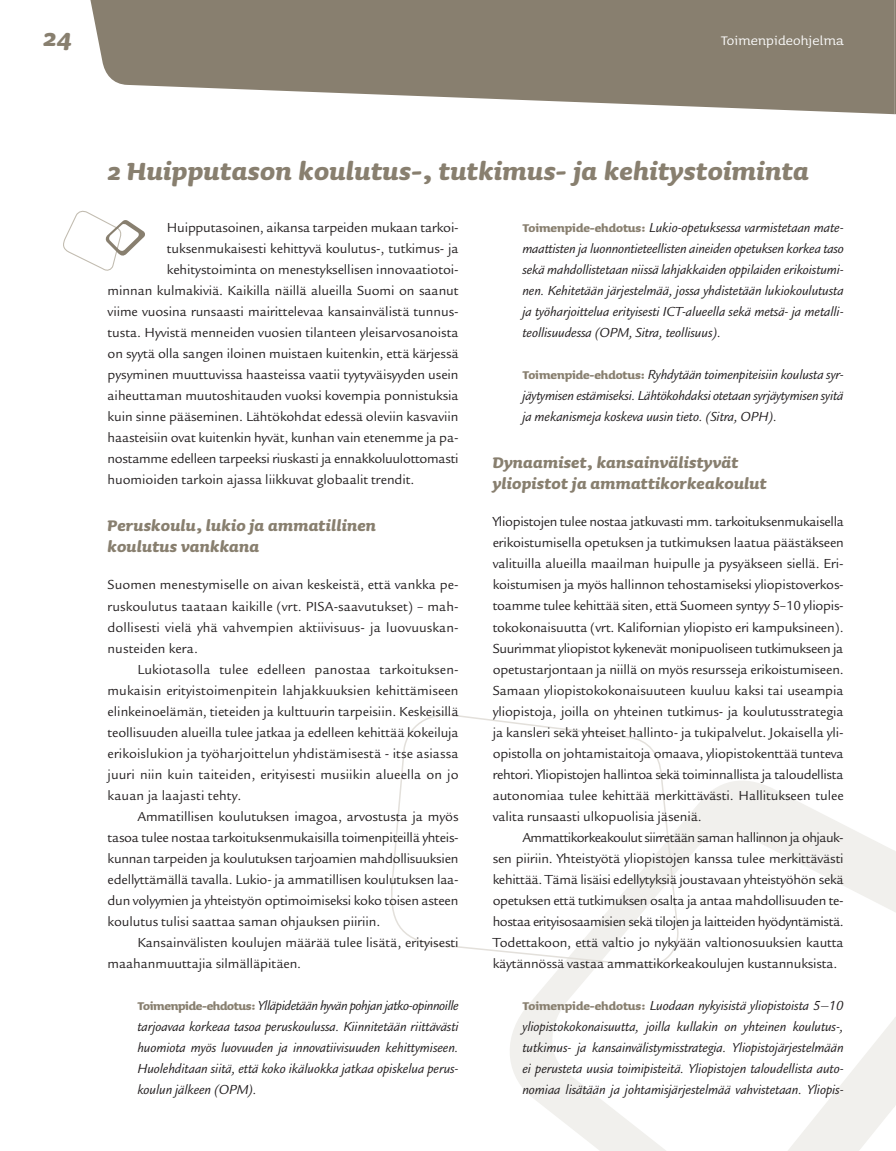
<style>
.page{position:relative;width:896px;height:1151px;background:#fff}
.page>*{position:absolute;margin:0;border:0;box-sizing:border-box;transform-origin:0 0}
.t1{font:italic 700 31.5px "Sauna";letter-spacing:.01em;color:#887f6f}
.t2{font:italic 700 19.5px/21px "Sauna";letter-spacing:.01em;color:#887f6f}
.t3{font:16.5px "Sauna";letter-spacing:.005em;color:#fff}
.t4{font:14.25px/21px "Legacy Sans";letter-spacing:-.005em;color:#231f20;text-align:justify}
.t5{font:italic 14.25px/21px "Legacy Sans";letter-spacing:-.005em;color:#231f20;text-align:justify}
.s1{font-family:"Sauna";font-weight:700;font-style:normal;color:#887f6f}
</style>
<div class="page">
<svg style="left:90px;top:0;width:803px;height:115px;background:#999284"></svg>
<svg style="left:510px;top:781px;width:383px;height:370px"></svg>
<svg style="left:391px;top:714px;width:335px;height:335px"></svg>
<svg style="left:63px;top:210px;width:82px;height:61px"></svg>
<svg style="left:893px;top:0;width:3px;height:115px"></svg>
<svg style="left:893px;top:850px;width:3px;height:258px"></svg>
<h1 class="t1" style="left:43px;top:20px;width:30px">24</h1>
<p class="t3" style="left:720px;top:32px;width:124px">Toimenpideohjelma</p>
<h1 class="t1" style="left:108px;top:154px;width:702px">2 Huipputason koulutus-, tutkimus- ja kehitystoiminta</h1>
<p class="t5" style="left:522px;top:218px;width:323px"><span class="s1">Toimenpide-ehdotus:</span> Lukio-opetuksessa varmistetaan mate&shy;maattisten ja luonnontieteellisten aineiden opetuksen korkea taso sekä mahdollistetaan niissä lahjakkaiden oppilaiden erikoistumi&shy;nen. Kehitetään järjestelmää, jossa yhdistetään lukiokoulutusta ja työharjoittelua erityisesti ICT-alueella sekä metsä- ja metalli&shy;teollisuudessa (OPM, Sitra, teollisuus).</p>
<p class="t5" style="left:522px;top:365px;width:323px"><span class="s1">Toimenpide-ehdotus:</span> Ryhdytään toimenpiteisiin koulusta syr&shy;jäytymisen estämiseksi. Lähtökohdaksi otetaan syrjäytymisen syitä ja mekanismeja koskeva uusin tieto. (Sitra, OPH).</p>
<h2 class="t2" style="left:492px;top:452px;width:275px">Dynaamiset, kansainvälistyvät yliopistot ja ammattikorkeakoulut</h2>
<p class="t4" style="left:492px;top:511px;width:353px">Yliopistojen tulee nostaa jatkuvasti mm. tarkoituksenmukaisella erikoistumisella opetuksen ja tutkimuksen laatua päästäkseen valituilla alueilla maailman huipulle ja pysyäkseen siellä. Eri&shy;koistumisen ja myös hallinnon tehostamiseksi yliopistoverkos&shy;toamme tulee kehittää siten, että Suomeen syntyy 5–10 yliopis&shy;tokokonaisuutta (vrt. Kalifornian yliopisto eri kampuksineen).<br>Suurimmat yliopistot kykenevät monipuoliseen tutkimukseen ja opetustarjontaan ja niillä on myös resursseja erikoistumiseen.<br>Samaan yliopistokokonaisuuteen kuuluu kaksi tai useampia yliopistoja, joilla on yhteinen tutkimus- ja koulutusstrategia ja kansleri sekä yhteiset hallinto- ja tukipalvelut. Jokaisella yli&shy;opistolla on johtamistaitoja omaava, yliopistokenttää tunteva rehtori. Yliopistojen hallintoa sekä toiminnallista ja taloudellista autonomiaa tulee kehittää merkittävästi. Hallitukseen tulee valita runsaasti ulkopuolisia jäseniä.</p>
<p class="t4" style="left:492px;top:826px;width:352px;text-indent:30px">Ammattikorkeakoulut siirretään saman hallinnon ja ohjauk&shy;sen piiriin. Yhteistyötä yliopistojen kanssa tulee merkittävästi kehittää. Tämä lisäisi edellytyksiä joustavaan yhteistyöhön sekä opetuksen että tutkimuksen osalta ja antaa mahdollisuuden te&shy;hostaa erityisosaamisien sekä tilojen ja laitteiden hyödyntämistä.<br>Todettakoon, että valtio jo nykyään valtionosuuksien kautta käytännössä vastaa ammattikorkeakoulujen kustannuksista.</p>
<p class="t5" style="left:522px;top:995px;width:323px"><span class="s1">Toimenpide-ehdotus:</span> Luodaan nykyisistä yliopistoista 5–10 yliopistokokonaisuutta, joilla kullakin on yhteinen koulutus-, tutkimus- ja kansainvälistymisstrategia. Yliopistojärjestelmään ei perusteta uusia toimipisteitä. Yliopistojen taloudellista auto&shy;nomiaa lisätään ja johtamisjärjestelmää vahvistetaan. Yliopis-</p>
<p class="t4" style="left:167px;top:217px;width:293px">Huipputasoinen, aikansa tarpeiden mukaan tarkoi-</p>
<p class="t4" style="left:167px;top:238px;width:293px">tuksenmukaisesti kehittyvä koulutus-, tutkimus- ja</p>
<p class="t4" style="left:167px;top:259px;width:293px">kehitystoiminta on menestyksellisen innovaatiotoi-</p>
<p class="t4" style="left:108px;top:280px;width:352px">minnan kulmakiviä. Kaikilla näillä alueilla Suomi on saanut</p>
<p class="t4" style="left:108px;top:301px;width:352px">viime vuosina runsaasti mairittelevaa kansainvälistä tunnus-</p>
<p class="t4" style="left:108px;top:322px;width:352px">tusta. Hyvistä menneiden vuosien tilanteen yleisarvosanoista</p>
<p class="t4" style="left:108px;top:343px;width:352px">on syytä olla sangen iloinen muistaen kuitenkin, että kärjessä</p>
<p class="t4" style="left:108px;top:364px;width:352px">pysyminen muuttuvissa haasteissa vaatii tyytyväisyyden usein</p>
<p class="t4" style="left:108px;top:385px;width:352px">aiheuttaman muutoshitauden vuoksi kovempia ponnistuksia</p>
<p class="t4" style="left:108px;top:406px;width:352px">kuin sinne pääseminen. Lähtökohdat edessä oleviin kasvaviin</p>
<p class="t4" style="left:108px;top:427px;width:352px">haasteisiin ovat kuitenkin hyvät, kunhan vain etenemme ja pa-</p>
<p class="t4" style="left:108px;top:448px;width:352px">nostamme edelleen tarpeeksi riuskasti ja ennakkoluulottomasti</p>
<p class="t4" style="left:108px;top:469px;width:308px">huomioiden tarkoin ajassa liikkuvat globaalit trendit.</p>
<h2 class="t2" style="left:108px;top:515px;width:270px">Peruskoulu, lukio ja ammatillinen koulutus vankkana</h2>
<p class="t4" style="left:108px;top:574px;width:352px">Suomen menestymiselle on aivan keskeistä, että vankka pe&shy;ruskoulutus taataan kaikille (vrt. PISA-saavutukset) – mah&shy;dollisesti vielä yhä vahvempien aktiivisuus- ja luovuuskan&shy;nusteiden kera.</p>
<p class="t4" style="left:108px;top:658px;width:352px;text-indent:30px">Lukiotasolla tulee edelleen panostaa tarkoituksen&shy;mukaisin erityistoimenpitein lahjakkuuksien kehittämiseen elinkeinoelämän, tieteiden ja kulttuurin tarpeisiin. Keskeisillä teollisuuden alueilla tulee jatkaa ja edelleen kehittää kokeiluja erikoislukion ja työharjoittelun yhdistämisestä - itse asiassa juuri niin kuin taiteiden, erityisesti musiikin alueella on jo kauan ja laajasti tehty.</p>
<p class="t4" style="left:108px;top:805px;width:352px;text-indent:30px">Ammatillisen koulutuksen imagoa, arvostusta ja myös tasoa tulee nostaa tarkoituksenmukaisilla toimenpiteillä yhteis&shy;kunnan tarpeiden ja koulutuksen tarjoamien mahdollisuuksien edellyttämällä tavalla. Lukio- ja ammatillisen koulutuksen laa&shy;dun volyymien ja yhteistyön optimoimiseksi koko toisen asteen koulutus tulisi saattaa saman ohjauksen piiriin.</p>
<p class="t4" style="left:108px;top:931px;width:352px;text-indent:30px">Kansainvälisten koulujen määrää tulee lisätä, erityisesti maahanmuuttajia silmälläpitäen.</p>
<p class="t5" style="left:137px;top:995px;width:323px"><span class="s1">Toimenpide-ehdotus:</span> Ylläpidetään hyvän pohjan jatko-opinnoille tarjoavaa korkeaa tasoa peruskoulussa. Kiinnitetään riittävästi huomiota myös luovuuden ja innovatiivisuuden kehittymiseen.<br>Huolehditaan siitä, että koko ikäluokka jatkaa opiskelua perus&shy;koulun jälkeen (OPM).</p>
</div>
